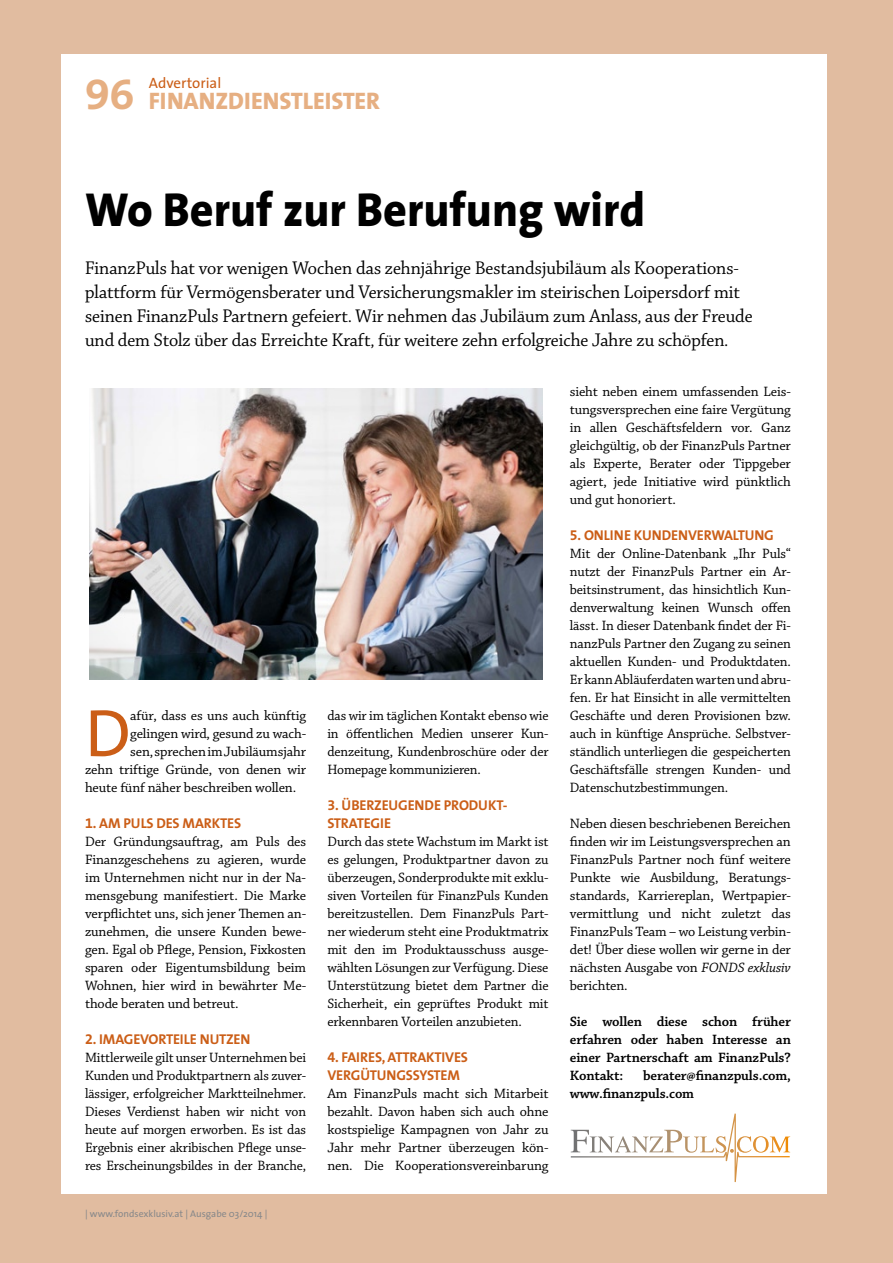
<style>
.page{position:relative;width:893px;height:1263px;background:#e1bca0}
.page>*{position:absolute;margin:0;border:0;box-sizing:border-box;transform-origin:0 0}
.t1{font:67.65px "The Sans";color:#cb5e17}
.t2{font:800 48px "The Sans";color:#000;scale:.96 1}
.t3{font:43.2px "The Sans Bold Expert";color:#e6af82;scale:1.04 1}
.t4{font:800 24px "The Sans";color:#e6af82}
.t5{font:19.5px/24px "Chaparral Pro Subh";color:#000}
.t6{font:15px "The Sans";color:#cb5e17}
.t7{font:14.25px/18px "Chaparral Pro";letter-spacing:-.01em;color:#000;text-align:justify}
.t8{font:600 14.25px/18px "Chaparral Pro";letter-spacing:-.01em;color:#000;text-align:justify}
.t9{font:700 14.25px/18px "The Sans";letter-spacing:-.01em;color:#cb5e17}
.t10{font:9.75px "The Sans";color:#87888a}
.s1{font-family:"The Sans Bold Expert";font-weight:400}
.s2{font-style:italic}
</style>
<div class="page">
<div style="left:61px;top:54px;width:765px;height:1139px;background:#fff"></div>
<svg style="left:571px;top:1113px;width:219px;height:69px"></svg>
<img style="left:89px;top:388px;width:454px;height:292px">
<h3 class="t3" style="left:85px;top:59px;width:49px">96</h3>
<p class="t6" style="left:149px;top:71px;width:74px">Advertorial</p>
<h3 class="t4" style="left:149px;top:81px;width:233px">Finanzdienstleister</h3>
<h2 class="t2" style="left:85px;top:169px;width:585px">Wo Beruf zur Berufung wird</h2>
<p class="t5" style="left:85px;top:257px;width:669px">FinanzPuls hat vor wenigen Wochen das zehnjährige Bestandsjubiläum als Kooperations&shy;plattform für Vermögensberater und Versicherungsmakler im steirischen Loipersdorf mit seinen FinanzPuls Partnern gefeiert. Wir nehmen das Jubiläum zum Anlass, aus der Freude und dem Stolz über das Erreichte Kraft, für weitere zehn erfolgreiche Jahre zu schöpfen.</p>
<h1 class="t1" style="left:85px;top:677px;width:47px">D</h1>
<p class="t7" style="left:130px;top:707px;width:177px">afür, dass es uns auch künftig</p>
<p class="t7" style="left:130px;top:725px;width:177px">gelingen wird, gesund zu wach-</p>
<p class="t7" style="left:130px;top:743px;width:177px">sen, sprechen im Jubiläumsjahr</p>
<p class="t7" style="left:85px;top:761px;width:223px">zehn triftige Gründe, von denen wir</p>
<p class="t7" style="left:85px;top:779px;width:213px">heute fünf näher beschreiben wollen.</p>
<p class="t9" style="left:85px;top:814px;width:158px"><span class="s1">1.</span> AM PULS DES MARKTES</p>
<p class="t7" style="left:85px;top:833px;width:223px">Der Gründungsauftrag, am Puls des Finanzgeschehens zu agieren, wurde im Unternehmen nicht nur in der Na&shy;mensgebung manifestiert. Die Marke verpflichtet uns, sich jener Themen an&shy;zunehmen, die unsere Kunden bewe&shy;gen. Egal ob Pflege, Pension, Fixkosten sparen oder Eigentumsbildung beim Wohnen, hier wird in bewährter Me&shy;thode beraten und betreut.</p>
<p class="t9" style="left:85px;top:1030px;width:167px"><span class="s1">2.</span> IMAGEVORTEI LE NUTZEN</p>
<p class="t7" style="left:85px;top:1049px;width:223px">Mittlerweile gilt unser Unternehmen bei Kunden und Produktpartnern als zuver&shy;lässiger, erfolgreicher Marktteilnehmer.<br>Dieses Verdienst haben wir nicht von heute auf morgen erworben. Es ist das Ergebnis einer akribischen Pflege unse&shy;res Erscheinungsbildes in der Branche,</p>
<p class="t10" style="left:85px;top:1206px;width:184px">| www.fondsexklusiv.at | Ausgabe 03/2014 |</p>
<p class="t7" style="left:327px;top:707px;width:223px">das wir im täglichen Kontakt ebenso wie in öffentlichen Medien unserer Kun&shy;denzeitung, Kundenbroschüre oder der Homepage kommunizieren.</p>
<p class="t9" style="left:327px;top:796px;width:182px"><span class="s1">3.</span> ÜBERZEUGENDE PRODUKT-<br>STRATEGI E</p>
<p class="t7" style="left:327px;top:833px;width:223px">Durch das stete Wachstum im Markt ist es gelungen, Produktpartner davon zu überzeugen, Sonderprodukte mit exklu&shy;siven Vorteilen für FinanzPuls Kunden bereitzustellen. Dem FinanzPuls Part&shy;ner wiederum steht eine Produktmatrix mit den im Produktausschuss ausge&shy;wählten Lösungen zur Verfügung. Diese Unterstützung bietet dem Partner die Sicherheit, ein geprüftes Produkt mit erkennbaren Vorteilen anzubieten.</p>
<p class="t9" style="left:327px;top:1048px;width:142px"><span class="s1">4.</span> FAI RES, ATTRAKTIVES<br>VERGÜTUNGSSYSTEM</p>
<p class="t7" style="left:327px;top:1085px;width:223px">Am FinanzPuls macht sich Mitarbeit bezahlt. Davon haben sich auch ohne kostspielige Kampagnen von Jahr zu Jahr mehr Partner überzeugen kön&shy;nen. Die Kooperationsvereinbarung</p>
<p class="t7" style="left:570px;top:383px;width:223px">sieht neben einem umfassenden Leis&shy;tungsversprechen eine faire Vergütung in allen Geschäftsfeldern vor. Ganz gleichgültig, ob der FinanzPuls Partner als Experte, Berater oder Tippgeber agiert, jede Initiative wird pünktlich und gut honoriert.</p>
<p class="t9" style="left:570px;top:526px;width:206px"><span class="s1">5.</span> ONLI NE KUNDENVERWALTUNG</p>
<p class="t7" style="left:570px;top:545px;width:223px">Mit der Online-Datenbank „Ihr Puls“ nutzt der FinanzPuls Partner ein Ar&shy;beitsinstrument, das hinsichtlich Kun&shy;denverwaltung keinen Wunsch offen lässt. In dieser Datenbank findet der Fi&shy;nanzPuls Partner den Zugang zu seinen aktuellen Kunden- und Produktdaten.<br>Er kann Abläuferdaten warten und abru&shy;fen. Er hat Einsicht in alle vermittelten Geschäfte und deren Provisionen bzw. auch in künftige Ansprüche. Selbstver&shy;ständlich unterliegen die gespeicherten Geschäftsfälle strengen Kunden- und Datenschutzbestimmungen.</p>
<p class="t7" style="left:570px;top:815px;width:223px">Neben diesen beschriebenen Bereichen finden wir im Leistungsversprechen an FinanzPuls Partner noch fünf weitere Punkte wie Ausbildung, Beratungs&shy;standards, Karriereplan, Wertpapier&shy;vermittlung und nicht zuletzt das FinanzPuls Team – wo Leistung verbin&shy;det! Über diese wollen wir gerne in der nächsten Ausgabe von <span class="s2">Fonds exklusiv </span>berichten.</p>
<p class="t8" style="left:570px;top:1013px;width:223px">Sie wollen diese schon früher erfahren oder haben Interesse an einer Partnerschaft am FinanzPuls?<br>Kontakt:</p>
<p class="t8" style="left:570px;top:1067px;width:223px;text-indent:73px">berater@finanzpuls.com, www.finanzpuls.com</p>
</div>
